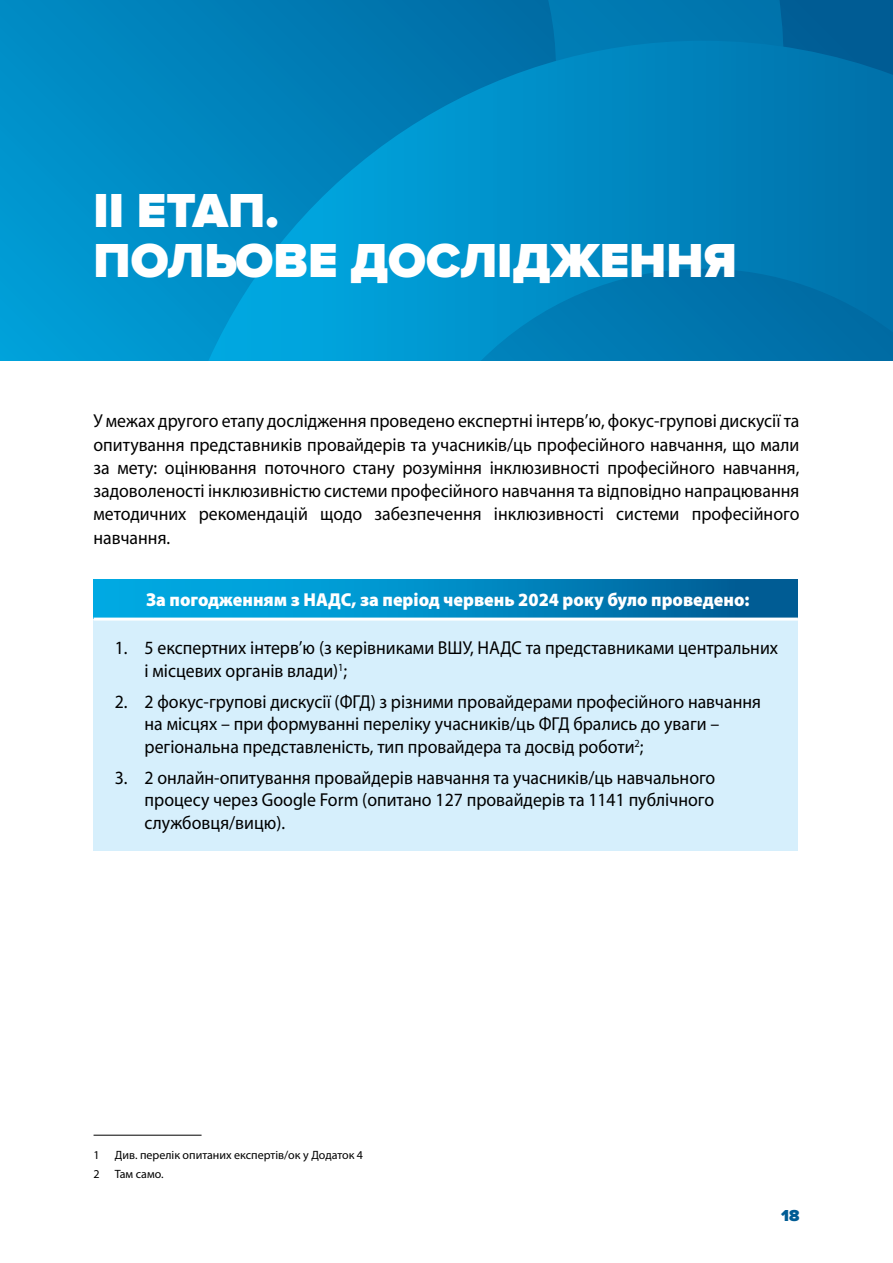
<style>
.page{position:relative;width:893px;height:1263px;background:#fff}
.page>*{position:absolute;margin:0;border:0;box-sizing:border-box;transform-origin:0 0}
.Title1{font:900 49.5px "Proxima Nova";color:#fff}
.Text{font:18.75px/23.2px "Myriad Pro";color:#000;text-align:justify;scale:.95 1}
.Text-2{font:900 18.75px "Myriad Pro";color:#fff;scale:.95 1}
.t1{font:900 16.5px "Proxima Nova";color:#005c94}
.snoska{font:12px "Myriad Pro";color:#000}
</style>
<div class="page">
<svg style="left:0;top:0;width:893px;height:361px;background:#008ec7"></svg>
<svg style="left:0;top:0;width:784px;height:238px;background:#0084bd"></svg>
<svg style="left:208px;top:41px;width:685px;height:320px;background:#0085be"></svg>
<svg style="left:94px;top:579px;width:704px;height:39px;background:#028ac2"></svg>
<div style="left:94px;top:619px;width:704px;height:231px;background:#d6effc"></div>
<hr style="left:94px;top:618px;width:704px;height:3px;background:#fff">
<hr style="left:94px;top:1135px;width:108px;height:1px;background:#000">
<h1 class="Title1" style="left:94px;top:182px;width:187px">ІІ ЕТАП.</h1>
<h1 class="Title1" style="left:94px;top:232px;width:645px">ПОЛЬОВЕ ДОСЛІДЖЕННЯ</h1>
<p class="Text" style="left:94px;top:409px;width:745px">У межах другого етапу дослідження проведено експертні інтерв’ю, фокус-групові дискусії та опитування представників провайдерів та учасників/ць професійного навчання, що мали за мету: оцінювання поточного стану розуміння інклюзивності професійного навчання, задоволеності інклюзивністю системи професійного навчання та відповідно напрацювання методичних рекомендацій щодо забезпечення інклюзивності системи професійного навчання.</p>
<p class="Text-2" style="left:146px;top:589px;width:637px">За погодженням з НАДС, за період червень 2024 року було проведено:</p>
<p class="Text" style="left:145px;top:637px;width:668px;line-height:22.5px;text-indent:-30px">1. 5 експертних інтерв’ю (з керівниками ВШУ, НАДС та представниками центральних і місцевих органів влади)<sup>1</sup>;</p>
<p class="Text" style="left:145px;top:690px;width:650px;line-height:22.5px;text-align:left;text-indent:-30px">2. 2 фокус-групові дискусії (ФГД) з різними провайдерами професійного навчання на місцях – при формуванні переліку учасників/ць ФГД брались до уваги – регіональна представленість, тип провайдера та досвід роботи<sup>2</sup>;</p>
<p class="Text" style="left:145px;top:766px;width:602px;line-height:22.5px;text-indent:-30px">3. 2 онлайн-опитування провайдерів навчання та учасників/ць навчального процесу через Google Form (опитано 127 провайдерів та 1141 публічного службовця/вицю).</p>
<p class="snoska" style="left:94px;top:1147px;width:8px">1</p>
<p class="snoska" style="left:115px;top:1147px;width:250px">Див. перелік опитаних експертів/ок у Додаток 4</p>
<p class="snoska" style="left:94px;top:1166px;width:8px">2</p>
<p class="snoska" style="left:115px;top:1166px;width:50px">Там само.</p>
<p class="t1" style="left:781px;top:1206px;width:20px">18</p>
</div>
